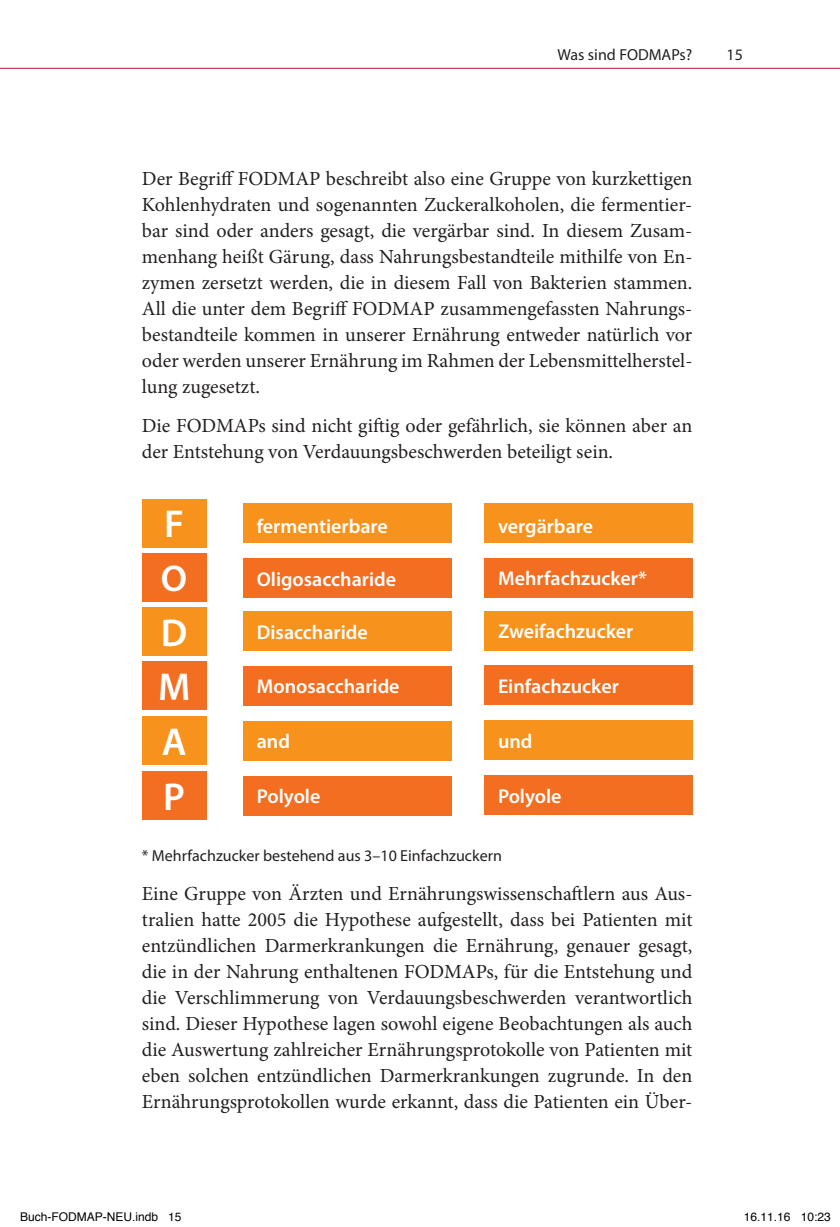
<style>
.page{position:relative;width:840px;height:1227px;background:#fff}
.page>*{position:absolute;margin:0;border:0;box-sizing:border-box;transform-origin:0 0}
.t1{font:600 39px/54.6px "Myriad Pro";color:#fff;text-align:justify}
.t2{font:600 37.4px "Myriad Pro";color:#fff}
.t3{font:20px/26px "Minion Pro";color:#231f20;text-align:justify}
.t4{font:600 20px "Myriad Pro";color:#fff}
.t5{font:16px "Myriad Pro";color:#231f20}
.t6{font:12px "Helvetica";color:#000}
</style>
<div class="page">
<hr style="left:0;top:68px;width:839px;height:1px;background:#c3102f">
<hr style="left:0;top:633px;width:1px;height:341px;background:#f7931d">
<div style="left:243px;top:558px;width:208px;height:39px;background:#f36e21"></div>
<div style="left:484px;top:558px;width:208px;height:39px;background:#f36e21"></div>
<div style="left:243px;top:503px;width:208px;height:39px;background:#f7931d"></div>
<div style="left:484px;top:503px;width:208px;height:39px;background:#f7931d"></div>
<div style="left:243px;top:612px;width:208px;height:39px;background:#f7931d"></div>
<div style="left:484px;top:611px;width:208px;height:39px;background:#f7931d"></div>
<div style="left:243px;top:666px;width:208px;height:39px;background:#f36e21"></div>
<div style="left:484px;top:666px;width:208px;height:39px;background:#f36e21"></div>
<div style="left:243px;top:776px;width:208px;height:39px;background:#f36e21"></div>
<div style="left:484px;top:775px;width:208px;height:39px;background:#f36e21"></div>
<div style="left:243px;top:721px;width:208px;height:39px;background:#f7931d"></div>
<div style="left:484px;top:721px;width:208px;height:39px;background:#f7931d"></div>
<div style="left:142px;top:553px;width:64px;height:49px;background:#f36e21"></div>
<div style="left:142px;top:499px;width:64px;height:48px;background:#f7931d"></div>
<div style="left:142px;top:607px;width:64px;height:48px;background:#f7931d"></div>
<div style="left:142px;top:661px;width:64px;height:48px;background:#f36e21"></div>
<div style="left:142px;top:716px;width:64px;height:48px;background:#f7931d"></div>
<div style="left:142px;top:771px;width:64px;height:48px;background:#f36e21"></div>
<p class="t5" style="left:557px;top:45px;width:136px">Was sind FODMAPs?</p>
<p class="t5" style="left:726px;top:45px;width:18px">15</p>
<p class="t3" style="left:142px;top:165px;width:551px">Der Begriff FODMAP beschreibt also eine Gruppe von kurzkettigen Kohlenhydraten und sogenannten Zuckeralkoholen, die fermentier&shy;bar sind oder anders gesagt, die vergärbar sind. In diesem Zusam&shy;menhang heißt Gärung, dass Nahrungsbestandteile mithilfe von En&shy;zymen zersetzt werden, die in diesem Fall von Bakterien stammen.<br>All die unter dem Begriff FODMAP zusammengefassten Nahrungs&shy;bestandteile kommen in unserer Ernährung entweder natürlich vor oder werden unserer Ernährung im Rahmen der Lebensmittelherstel&shy;lung zugesetzt.</p>
<p class="t3" style="left:142px;top:412px;width:551px">Die FODMAPs sind nicht giftig oder gefährlich, sie können aber an der Entstehung von Verdauungsbeschwerden beteiligt sein.</p>
<h1 class="t1" style="left:164px;top:496px;width:21px">F</h1>
<h2 class="t2" style="left:161px;top:554px;width:28px">O</h2>
<h1 class="t1" style="left:158px;top:604px;width:34px">D M A P</h1>
<p class="t4" style="left:257px;top:513px;width:132px">fermentierbare</p>
<p class="t4" style="left:497px;top:513px;width:97px">vergärbare</p>
<p class="t4" style="left:257px;top:566px;width:141px">Oligosaccharide</p>
<p class="t4" style="left:497px;top:566px;width:150px">Mehrfachzucker*</p>
<p class="t4" style="left:257px;top:619px;width:112px">Disaccharide</p>
<p class="t4" style="left:497px;top:619px;width:137px">Zweifachzucker</p>
<p class="t4" style="left:257px;top:674px;width:144px">Monosaccharide</p>
<p class="t4" style="left:497px;top:673px;width:122px">Einfachzucker</p>
<p class="t4" style="left:257px;top:729px;width:35px">and</p>
<p class="t4" style="left:497px;top:728px;width:36px">und</p>
<p class="t4" style="left:257px;top:783px;width:65px">Polyole</p>
<p class="t4" style="left:497px;top:783px;width:65px">Polyole</p>
<p class="t5" style="left:142px;top:846px;width:361px">* Mehrfachzucker bestehend aus 3–10 Einfachzuckern</p>
<p class="t3" style="left:142px;top:880px;width:551px">Eine Gruppe von Ärzten und Ernährungswissenschaftlern aus Aus&shy;tralien hatte 2005 die Hypothese aufgestellt, dass bei Patienten mit entzündlichen Darmerkrankungen die Ernährung, genauer gesagt, die in der Nahrung enthaltenen FODMAPs, für die Entstehung und die Verschlimmerung von Verdauungsbeschwerden verantwortlich sind. Dieser Hypothese lagen sowohl eigene Beobachtungen als auch die Auswertung zahlreicher Ernährungsprotokolle von Patienten mit eben solchen entzündlichen Darmerkrankungen zugrunde. In den Ernährungsprotokollen wurde erkannt, dass die Patienten ein Über-</p>
<p class="t6" style="left:20px;top:1207px;width:163px">Buch-FODMAP-NEU.indb 15</p>
<p class="t6" style="left:743px;top:1207px;width:88px">16.11.16 10:23</p>
</div>
